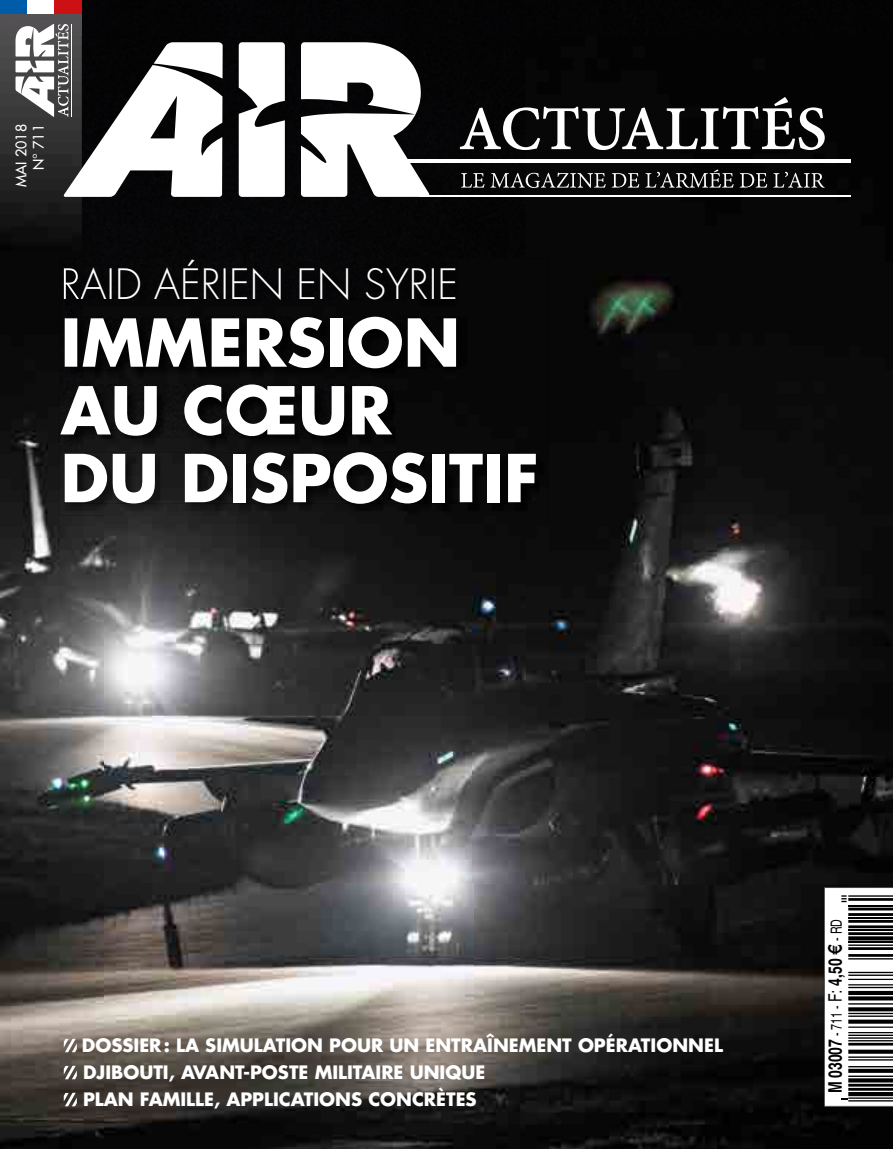
<style>
.page{position:relative;width:893px;height:1149px;background:#fff}
.page>*{position:absolute;margin:0;border:0;box-sizing:border-box;transform-origin:0 0}
.t1{font:700 64.2px/67.7px "Futura Std";color:#fff}
.t2{font:56.85px "Ean P35 N0";color:#000}
.t3{font:300 40.65px "Futura Std";color:#fff}
.t4{font:700 18.75px "Helvetica";color:#000;scale:.75 1}
.t5{font:700 18px/27px "Futura Std";color:#fff}
.t6{font:500 14.25px/17.1px "Futura Std";color:#fff;text-align:right}
.s1{font-weight:400;font-size:15.45px}
.s2{font-weight:400}
.s3{font-family:"Euro"}
</style>
<div class="page">
<div style="left:82px;top:35px;width:443px;height:223px;background:#050507"></div>
<img style="left:525px;top:35px;width:368px;height:1113px">
<img style="left:0;top:454px;width:105px;height:694px">
<img style="left:105px;top:515px;width:421px;height:633px">
<div style="left:82px;top:0;width:811px;height:35px;background:#040405"></div>
<svg style="left:64px;top:1038px;width:13px;height:13px"></svg>
<svg style="left:64px;top:1065px;width:13px;height:13px"></svg>
<svg style="left:64px;top:1092px;width:13px;height:13px"></svg>
<img style="left:60px;top:258px;width:489px;height:257px">
<div style="left:82px;top:259px;width:376px;height:41px;background:#060607"></div>
<div style="left:82px;top:316px;width:378px;height:52px;background:#030304"></div>
<img style="left:82px;top:384px;width:310px;height:52px">
<img style="left:65px;top:452px;width:471px;height:51px">
<img style="left:0;top:14px;width:82px;height:440px">
<img style="left:60px;top:258px;width:22px;height:196px">
<img style="left:64px;top:259px;width:18px;height:41px">
<img style="left:65px;top:316px;width:17px;height:52px">
<img style="left:60px;top:384px;width:22px;height:52px">
<svg style="left:65px;top:452px;width:17px;height:2px"></svg>
<div style="left:0;top:0;width:28px;height:14px;background:#005ba9"></div>
<div style="left:55px;top:0;width:27px;height:14px;background:#cd1013"></div>
<svg style="left:460px;top:97px;width:365px;height:53px"></svg>
<hr style="left:392px;top:159px;width:458px;height:3px;background:#fff">
<hr style="left:419px;top:195px;width:431px;height:2px;background:#fff">
<svg style="left:239px;top:42px;width:191px;height:155px"></svg>
<svg style="left:16px;top:24px;width:207px;height:173px"></svg>
<svg style="left:461px;top:169px;width:363px;height:19px;background:#353535"></svg>
<svg style="left:824px;top:887px;width:69px;height:219px"></svg>
<p class="t6" style="left:13px;top:187px;width:64px;rotate:-90deg">MAI 2018<br>N° 711</p>
<h3 class="t3" style="left:61px;top:259px;width:399px">RAID AÉRIEN EN SYRIE</h3>
<h1 class="t1" style="left:61px;top:308px;width:480px">IMMERSION<br>AU CŒUR<br>DU DISPOSITIF</h1>
<p class="t5" style="left:82px;top:1031px;width:642px">DOSSIER : LA SIMULATION POUR UN ENTRAÎNEMENT OPÉRATIONNEL<br>DJIBOUTI, AVANT-POSTE MILITAIRE UNIQUE<br>PLAN FAMILLE, APPLICATIONS CONCRÈTES</p>
<h2 class="t2" style="left:841px;top:1101px;width:214px;rotate:-90deg">’:HIKNKA=\UYZU\:?a@h@l@l@a"</h2>
<p class="t4" style="left:820px;top:1093px;width:234px;rotate:-90deg">M 03007 <span class="s1">- 711 -</span> <span class="s2">F:</span> 4,50 <span class="s3">E</span> <span class="s1">- RD</span></p>
</div>
